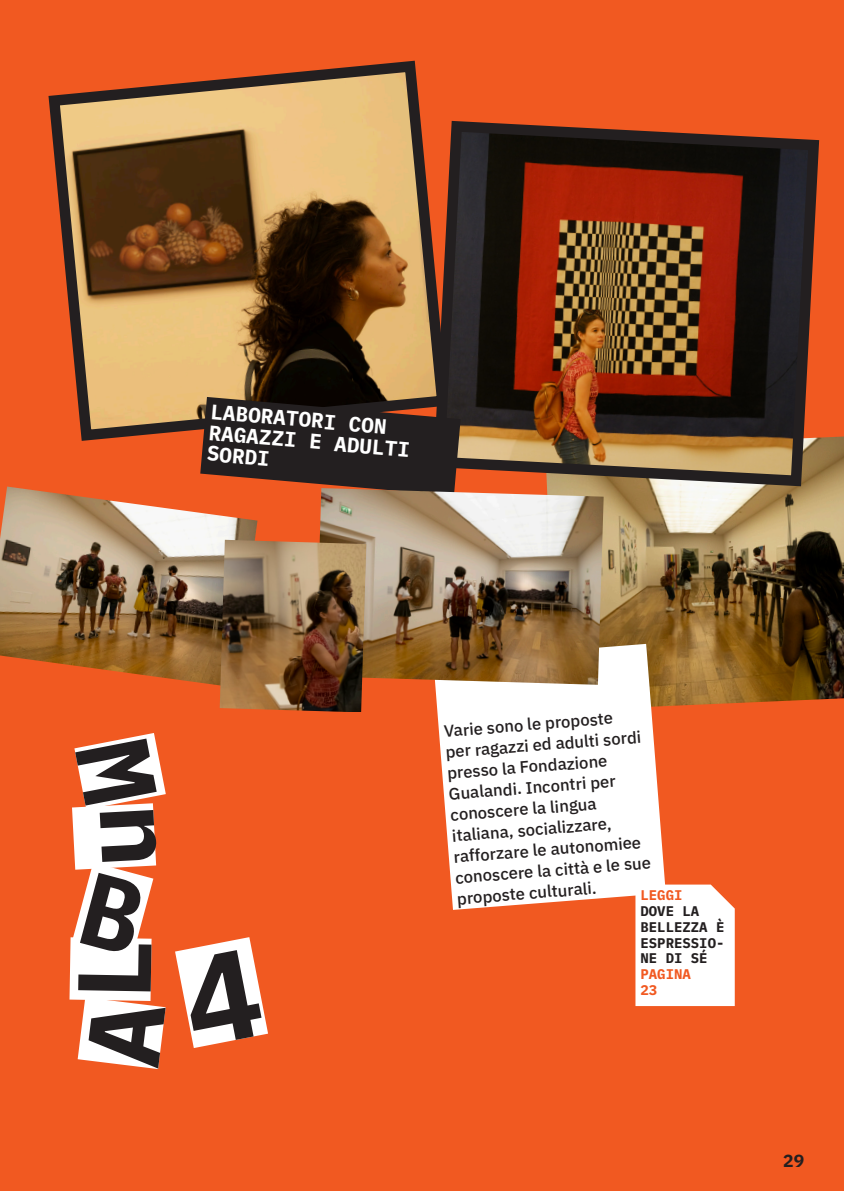
<style>
.page{position:relative;width:844px;height:1191px;background:#fff}
.page>*{position:absolute;margin:0;border:0;box-sizing:border-box;transform-origin:0 0}
.t1{font:700 21px/21px "IBM Plex Mono";color:#fff}
.t2{font:700 17.5px "IBM Plex Mono";color:#231f20}
.t3{font:16.62px/21px "IBM Plex Sans Medm";color:#231f20}
.t4{font:700 14px/15.8px "IBM Plex Mono";color:#231f20}
.t5{font:700 14px/15.8px "IBM Plex Mono";color:#f15921}
</style>
<div class="page">
<div style="left:0;top:0;width:843px;height:1191px;background:#f15921"></div>
<img style="left:603px;top:436px;width:240px;height:270px">
<svg style="left:48px;top:60px;width:380px;height:381px"></svg>
<svg style="left:428px;top:120px;width:396px;height:372px"></svg>
<svg style="left:435px;top:644px;width:230px;height:266px;fill:#fff"></svg>
<svg style="left:200px;top:397px;width:260px;height:91px"></svg>
<div style="left:635px;top:884px;width:99px;height:122px;background:#fff"></div>
<img style="left:319px;top:488px;width:284px;height:197px">
<img style="left:0;top:486px;width:257px;height:200px">
<img style="left:220px;top:540px;width:146px;height:172px">
<svg style="left:175px;top:937px;width:93px;height:111px"></svg>
<svg style="left:69px;top:733px;width:97px;height:336px"></svg>
<p class="t1" style="left:212px;top:400px;width:203px;rotate:5deg">LABORATORI CON<br>RAGAZZI E ADULTI<br>SORDI</p>
<p class="t3" style="left:441px;top:720px;width:199px;rotate:-5deg">Varie sono le proposte per ragazzi ed adulti sordi presso la Fondazione<br>Gualandi. Incontri per conoscere la lingua italiana, socializzare, rafforzare le autonomiee conoscere la città e le sue proposte culturali.</p>
<p class="t5" style="left:640px;top:887px;width:43px">LEGGI</p>
<p class="t4" style="left:640px;top:902px;width:85px">DOVE LA<br>BELLEZZA È<br>ESPRESSIO-<br>NE DI SÉ</p>
<p class="t5" style="left:640px;top:965px;width:52px">PAGINA<br>23</p>
<p class="t2" style="left:783px;top:1147px;width:22px">29</p>
</div>
